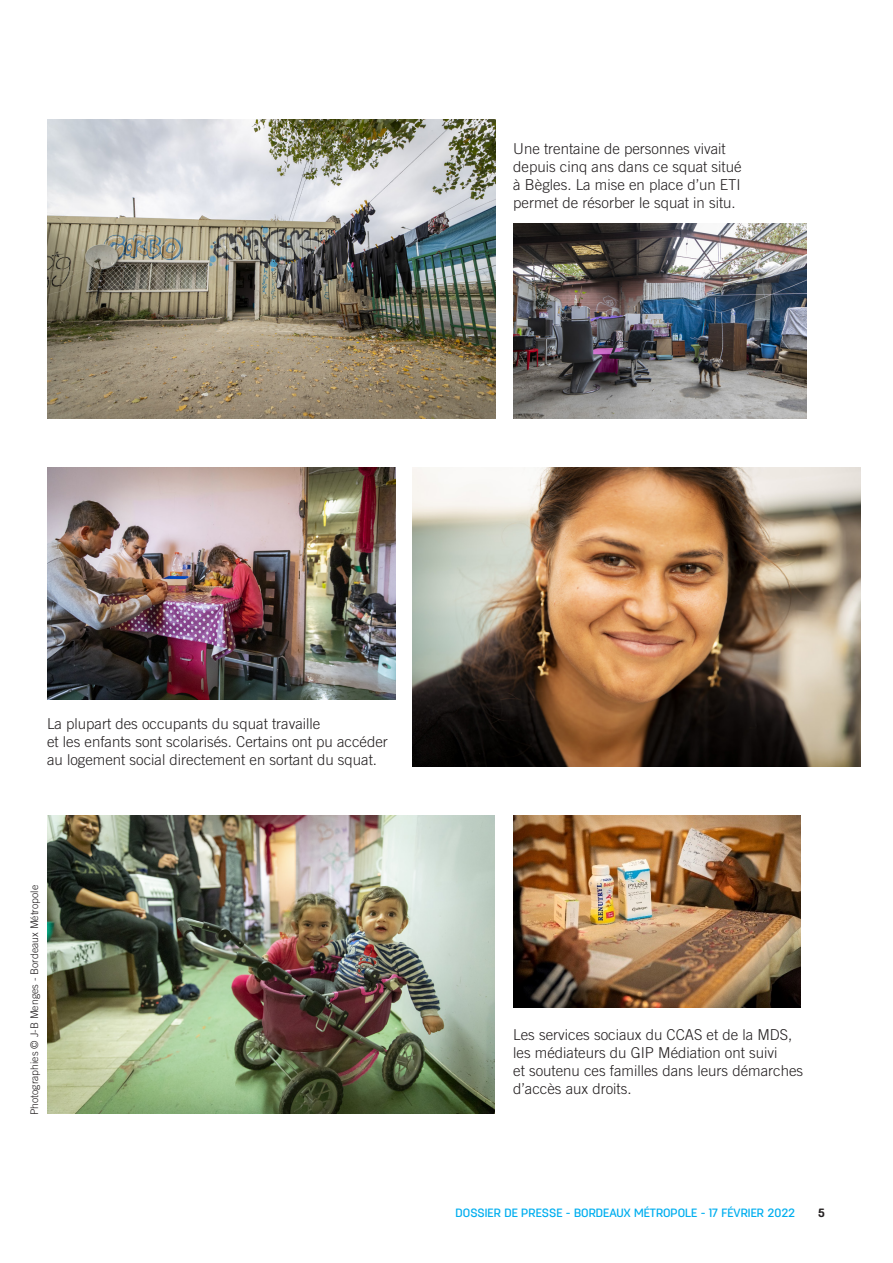
<style>
.page{position:relative;width:893px;height:1263px;background:#fff}
.page>*{position:absolute;margin:0;border:0;box-sizing:border-box;transform-origin:0 0}
.t1{font:300 15px/18px "Trade Gothic";color:#231f20}
.t2{font:500 12px "Antartida Rounded";color:#00aeef}
.t3{font:700 12px "Antartida Rounded";color:#231f20}
.t4{font:300 10.5px "Trade Gothic";color:#231f20}
</style>
<div class="page">
<img style="left:47px;top:120px;width:448px;height:299px">
<img style="left:513px;top:223px;width:293px;height:196px">
<img style="left:47px;top:815px;width:448px;height:299px">
<img style="left:513px;top:815px;width:288px;height:192px">
<img style="left:47px;top:467px;width:348px;height:232px">
<img style="left:412px;top:467px;width:449px;height:299px">
<p class="t1" style="left:513px;top:139px;width:230px">Une trentaine de personnes vivait depuis cinq ans dans ce squat situé à Bègles. La mise en place d’un ETI permet de résorber le squat in situ.</p>
<p class="t1" style="left:47px;top:714px;width:342px">La plupart des occupants du squat travaille<br>et les enfants sont scolarisés. Certains ont pu accéder au logement social directement en sortant du squat.</p>
<p class="t4" style="left:28px;top:1115px;width:232px;rotate:-90deg">Photographies © J-B Menges - Bordeaux Métropole</p>
<p class="t1" style="left:513px;top:1026px;width:292px">Les services sociaux du CCAS et de la MDS, les médiateurs du GIP Médiation ont suivi<br>et soutenu ces familles dans leurs démarches d’accès aux droits.</p>
<p class="t2" style="left:456px;top:1206px;width:341px">DOSSIER DE PRESSE - BORDEAUX MÉTROPOLE - 17 FÉVRIER 2022</p>
<p class="t3" style="left:818px;top:1206px;width:8px">5</p>
</div>
